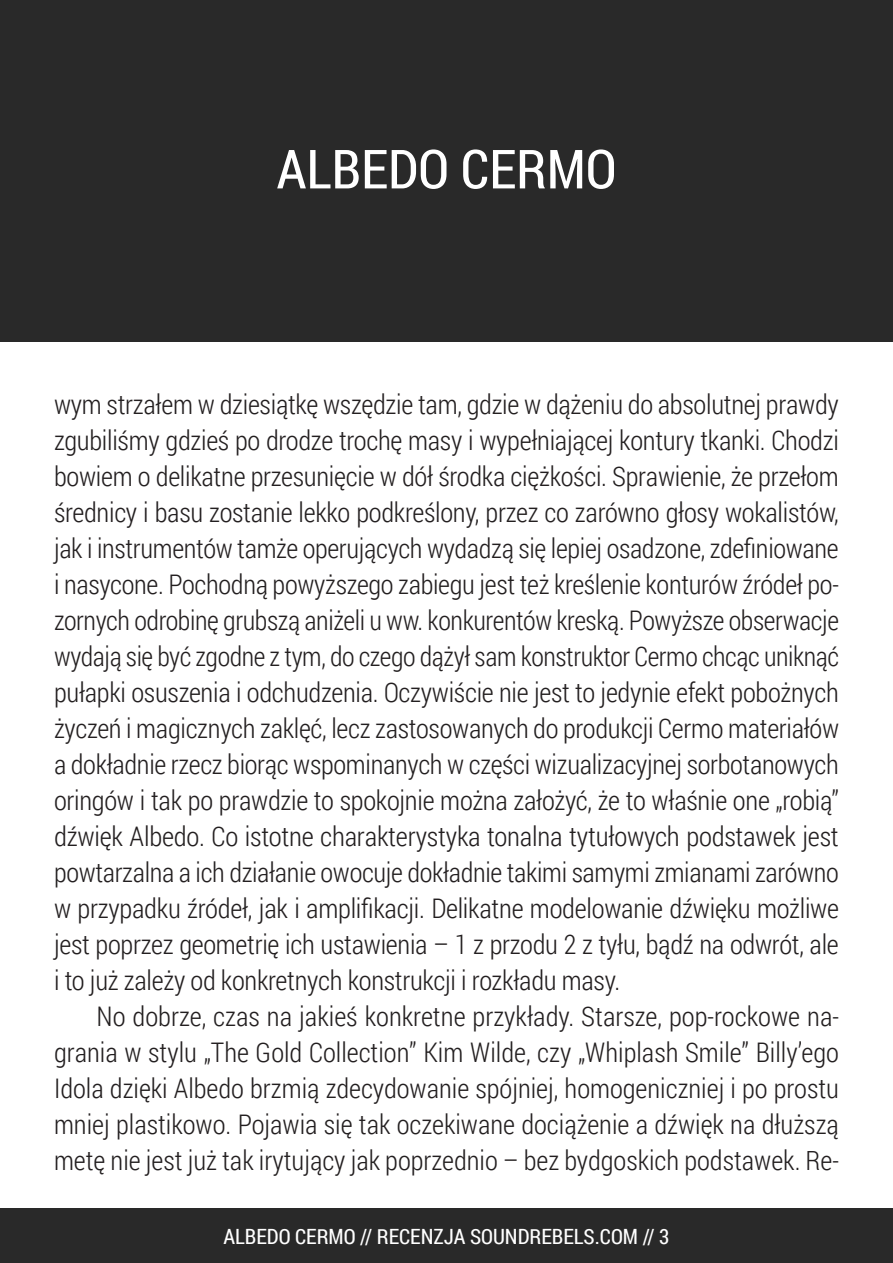
<style>
.page{position:relative;width:893px;height:1263px;background:#fff}
.page>*{position:absolute;margin:0;border:0;box-sizing:border-box;transform-origin:0 0}
.t1{font:54px "Roboto Condensed";color:#fff}
._002_Akapit_zwykły{font:300 27px/36px "Roboto Condensed";letter-spacing:-.01em;color:#231f20;text-align:justify}
.t2{font:21px "Roboto Condensed";color:#fff}
</style>
<div class="page">
<div style="left:0;top:0;width:893px;height:342px;background:#292929"></div>
<div style="left:0;top:1209px;width:893px;height:54px;background:#292929"></div>
<p class="t1" style="left:276px;top:132px;width:341px">ALBEDO CERMO</p>
<p class="_002_Akapit_zwykły" style="left:54px;top:386px;width:787px">wym strzałem w dziesiątkę wszędzie tam, gdzie w dążeniu do absolutnej prawdy zgubiliśmy gdzieś po drodze trochę masy i wypełniającej kontury tkanki. Chodzi bowiem o delikatne przesunięcie w dół środka ciężkości. Sprawienie, że przełom średnicy i basu zostanie lekko podkreślony, przez co zarówno głosy wokalistów, jak i instrumentów tamże operujących wydadzą się lepiej osadzone, zdefiniowane i nasycone. Pochodną powyższego zabiegu jest też kreślenie konturów źródeł po&shy;zornych odrobinę grubszą aniżeli u ww. konkurentów kreską. Powyższe obserwacje wydają się być zgodne z tym, do czego dążył sam konstruktor Cermo chcąc uniknąć pułapki osuszenia i odchudzenia. Oczywiście nie jest to jedynie efekt pobożnych życzeń i magicznych zaklęć, lecz zastosowanych do produkcji Cermo materiałów a dokładnie rzecz biorąc wspominanych w części wizualizacyjnej sorbotanowych oringów i tak po prawdzie to spokojnie można założyć, że to właśnie one „robią” dźwięk Albedo. Co istotne charakterystyka tonalna tytułowych podstawek jest powtarzalna a ich działanie owocuje dokładnie takimi samymi zmianami zarówno w przypadku źródeł, jak i amplifikacji. Delikatne modelowanie dźwięku możliwe jest poprzez geometrię ich ustawienia – 1 z przodu 2 z tyłu, bądź na odwrót, ale i to już zależy od konkretnych konstrukcji i rozkładu masy.</p>
<p class="_002_Akapit_zwykły" style="left:54px;top:998px;width:786px;text-indent:43px">No dobrze, czas na jakieś konkretne przykłady. Starsze, pop-rockowe na&shy;grania w stylu „The Gold Collection” Kim Wilde, czy „Whiplash Smile” Billy’ego Idola dzięki Albedo brzmią zdecydowanie spójniej, homogeniczniej i po prostu mniej plastikowo. Pojawia się tak oczekiwane dociążenie a dźwięk na dłuższą metę nie jest już tak irytujący jak poprzednio – bez bydgoskich podstawek. Re-</p>
<p class="t2" style="left:224px;top:1221px;width:447px">ALBEDO CERMO // RECENZJA SOUNDREBELS.COM // 3</p>
</div>
